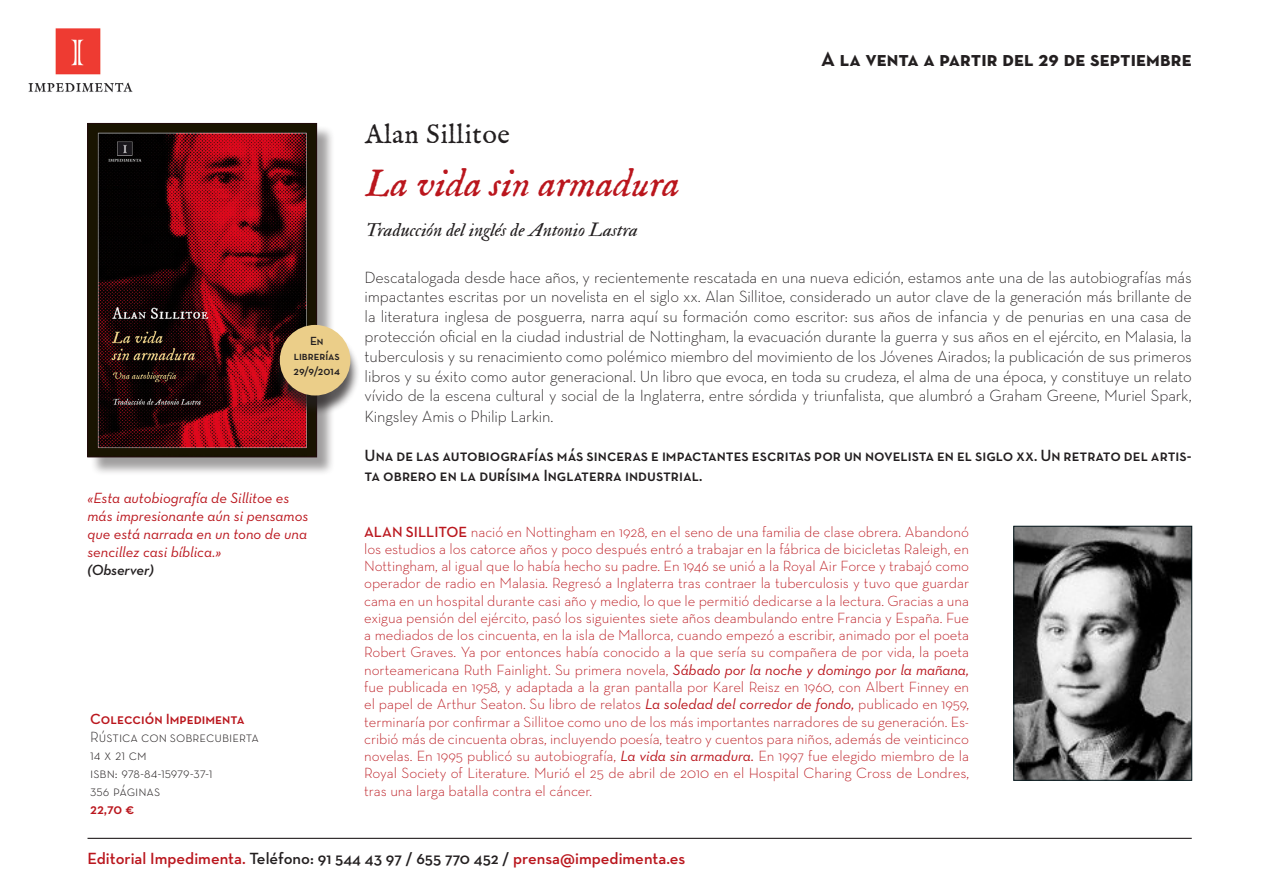
<style>
.page{position:relative;width:1263px;height:893px;background:#fff}
.page>*{position:absolute;margin:0;border:0;box-sizing:border-box;transform-origin:0 0}
.t1{font:39px "IM FELL English Italic";color:#ba161d}
.t2{font:27px "IM FELL English Roman";letter-spacing:.025em;color:#231f20}
.t3{font:21px "Neutra Text Bold SC";color:#231f20}
.t4{font:18.75px "IM FELL Double Pica PRO Italic";letter-spacing:.005em;color:#231f20}
.t5{font:300 16.5px/19.8px "Neutra Text";letter-spacing:-.01em;color:#231f20;text-align:justify}
.t6{font:16.5px/19.8px "Neutra Text TF Demi SC";color:#231f20}
.t7{font:600 16.5px "Neutra Text";color:#ba161d}
.t8{font:300 15px/17.2px "Neutra Text";color:#ba161d;text-align:justify}
.t9{font:15px/18px "Neutra Text Book Italic Alt";color:#ba161d}
.t10{font:15px "Neutra Text Light SC";color:#231f20}
.t11{font:15px "Neutra Text TF Light SC";color:#231f20}
.t12{font:15px "Neutra Text TF Demi SC";color:#ba161d}
.t13{font:15px "Neutra Text Demi Italic Alt";letter-spacing:-.01em;color:#231f20}
.t14{font:15px "Neutra Text Demi SC";color:#ba161d}
.t15{font:12px "Neutra Text Demi SC";color:#231f20}
.s1{font-weight:600}
.s2{font-family:"Neutra Text Book Italic Alt";font-weight:400}
.s3{color:#231f20}
</style>
<div class="page">
<img style="left:28px;top:28px;width:105px;height:65px">
<img style="left:1015px;top:528px;width:175px;height:251px">
<div style="left:1013px;top:526px;width:179px;height:255px;border:1px solid #06181d"></div>
<hr style="left:88px;top:838px;width:1104px;height:1px;background:#231f20">
<div style="left:90px;top:126px;width:245px;height:350px;background:#231f20;opacity:.43"></div>
<img style="left:90px;top:125px;width:225px;height:330px">
<div style="left:88px;top:123px;width:229px;height:334px;border:1px solid #220b0d"></div>
<div style="left:273px;top:329px;width:87px;height:87px;background:#231f20;opacity:.75"></div>
<div style="left:280px;top:325px;width:70px;height:70px;background:#ebce89;border-radius:50%"></div>
<p class="t15" style="left:310px;top:333px;width:15px">En</p>
<p class="t15" style="left:294px;top:348px;width:48px">librerías</p>
<p class="t15" style="left:294px;top:363px;width:48px">29/9/2014</p>
<p class="t9" style="left:88px;top:488px;width:222px">«Esta autobiografía de Sillitoe es más impresionante aún si pensamos que está narrada en un tono de una sencillez casi bíblica.»</p>
<p class="t13" style="left:88px;top:560px;width:68px">(Observer)</p>
<p class="t12" style="left:90px;top:709px;width:156px">Colección Impedimenta</p>
<p class="t11" style="left:90px;top:727px;width:170px">Rústica con sobrecubierta</p>
<p class="t10" style="left:90px;top:745px;width:58px">14 x 21 cm</p>
<p class="t10" style="left:90px;top:763px;width:124px">isbn: 978-84-15979-37-1</p>
<p class="t10" style="left:90px;top:781px;width:72px">356 páginas</p>
<p class="t14" style="left:90px;top:799px;width:46px">22,70 €</p>
<p class="t2" style="left:365px;top:119px;width:146px">Alan Sillitoe</p>
<p class="t1" style="left:365px;top:161px;width:316px">La vida sin armadura</p>
<p class="t4" style="left:366px;top:218px;width:274px">Traducción del inglés de Antonio Lastra</p>
<p class="t3" style="left:821px;top:46px;width:372px">A la venta a partir del 29 de septiembre</p>
<p class="t5" style="left:365px;top:267px;width:829px">Descatalogada desde hace años, y recientemente rescatada en una nueva edición, estamos ante una de las autobiografías más impactantes escritas por un novelista en el siglo xx. Alan Sillitoe, considerado un autor clave de la generación más brillante de la literatura inglesa de posguerra, narra aquí su formación como escritor: sus años de infancia y de penurias en una casa de protección oficial en la ciudad industrial de Nottingham, la evacuación durante la guerra y sus años en el ejército, en Malasia, la tuberculosis y su renacimiento como polémico miembro del movimiento de los Jóvenes Airados; la publicación de sus primeros libros y su éxito como autor generacional. Un libro que evoca, en toda su crudeza, el alma de una época, y constituye un relato vívido de la escena cultural y social de la Inglaterra, entre sórdida y triunfalista, que alumbró a Graham Greene, Muriel Spark, Kingsley Amis o Philip Larkin.</p>
<p class="t6" style="left:365px;top:445px;width:829px">Una de las autobiografías más sinceras e impactantes escritas por un novelista en el siglo xx. Un retrato del artis&shy;ta obrero en la durísima Inglaterra industrial.</p>
<p class="t8" style="left:364px;top:523px;width:607px"><span class="s1">ALAN SILLITOE</span> nació en Nottingham en 1928, en el seno de una familia de clase obrera. Abandonó los estudios a los catorce años y poco después entró a trabajar en la fábrica de bicicletas Raleigh, en Nottingham, al igual que lo había hecho su padre. En 1946 se unió a la Royal Air Force y trabajó como operador de radio en Malasia. Regresó a Inglaterra tras contraer la tuberculosis y tuvo que guardar cama en un hospital durante casi año y medio, lo que le permitió dedicarse a la lectura. Gracias a una exigua pensión del ejército, pasó los siguientes siete años deambulando entre Francia y España. Fue a mediados de los cincuenta, en la isla de Mallorca, cuando empezó a escribir, animado por el poeta Robert Graves. Ya por entonces había conocido a la que sería su compañera de por vida, la poeta norteamericana Ruth Fainlight. Su primera novela, <span class="s2">Sábado por la noche y domingo por la mañana, </span>fue publicada en 1958, y adaptada a la gran pantalla por Karel Reisz en 1960, con Albert Finney en el papel de Arthur Seaton. Su libro de relatos <span class="s2">La soledad del corredor de fondo,</span> publicado en 1959, terminaría por confirmar a Sillitoe como uno de los más importantes narradores de su generación. Es&shy;cribió más de cincuenta obras, incluyendo poesía, teatro y cuentos para niños, además de veinticinco novelas. En 1995 publicó su autobiografía, <span class="s2">La vida sin armadura.</span> En 1997 fue elegido miembro de la Royal Society of Literature. Murió el 25 de abril de 2010 en el Hospital Charing Cross de Londres, tras una larga batalla contra el cáncer.</p>
<p class="t7" style="left:88px;top:848px;width:599px">Editorial Impedimenta. <span class="s3">Teléfono: 91 544 43 97 / 655 770 452 /</span> prensa@impedimenta.es</p>
</div>
